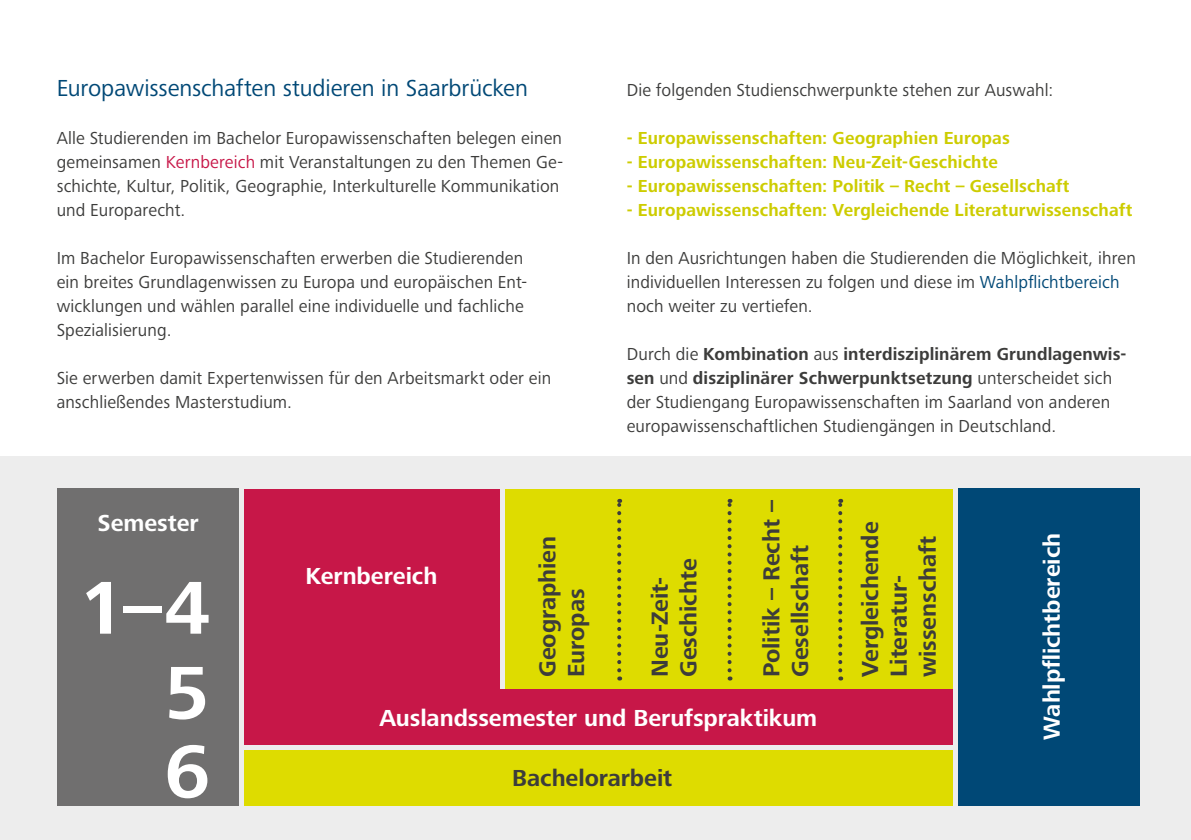
<style>
.page{position:relative;width:1191px;height:840px;background:#fff}
.page>*{position:absolute;margin:0;border:0;box-sizing:border-box;transform-origin:0 0}
.t1{font:700 77.4px/81.8px "Frutiger Next Pro";color:#fff;text-align:justify}
.t2{font:700 24px/28.8px "Frutiger Next Pro";letter-spacing:-.005em;color:#3c3c3b}
.t3{font:700 24px "Frutiger Next Pro";letter-spacing:-.005em;color:#fff}
.t4{font:24px "Frutiger Next Pro";letter-spacing:-.005em;color:#004876}
.t5{font:18px/24px "Frutiger Next Pro";letter-spacing:.01em;color:#3c3c3b}
.t6{font:700 18px "Frutiger Next Pro";letter-spacing:.01em;color:#cdcc00}
.s1{color:#c71748}
.s2{color:#004876}
.s3{font-weight:700}
</style>
<div class="page">
<div style="left:0;top:456px;width:1191px;height:383px;background:#ededed"></div>
<div style="left:505px;top:489px;width:448px;height:201px;background:#dedc00"></div>
<div style="left:958px;top:488px;width:182px;height:317px;background:#004876"></div>
<div style="left:244px;top:489px;width:255px;height:201px;background:#c71748"></div>
<div style="left:57px;top:488px;width:182px;height:317px;background:#706f6f"></div>
<div style="left:244px;top:689px;width:708px;height:55px;background:#c71748"></div>
<div style="left:244px;top:749px;width:708px;height:56px;background:#dedc00"></div>
<svg style="left:617px;top:498px;width:4px;height:172px"></svg>
<svg style="left:727px;top:498px;width:4px;height:172px"></svg>
<svg style="left:838px;top:498px;width:4px;height:172px"></svg>
<h2 class="t4" style="left:57px;top:74px;width:473px">Europawissenschaften studieren in Saarbrücken</h2>
<p class="t5" style="left:57px;top:126px;width:508px">Alle Studierenden im Bachelor Europawissenschaften belegen einen gemeinsamen <span class="s1">Kernbereich</span> mit Veranstaltungen zu den Themen Ge&shy;schichte, Kultur, Politik, Geographie, Interkulturelle Kommunikation und Europarecht.</p>
<p class="t5" style="left:57px;top:246px;width:472px">Im Bachelor Europawissenschaften erwerben die Studierenden ein breites Grundlagenwissen zu Europa und europäischen Ent&shy;wicklungen und wählen parallel eine individuelle und fachliche Spezialisierung.</p>
<p class="t5" style="left:57px;top:366px;width:496px">Sie erwerben damit Expertenwissen für den Arbeitsmarkt oder ein anschließendes Masterstudium.</p>
<p class="t5" style="left:626px;top:78px;width:428px">Die folgenden Studienschwerpunkte stehen zur Auswahl:</p>
<p class="t6" style="left:626px;top:128px;width:385px">- Europawissenschaften: Geographien Europas</p>
<p class="t6" style="left:626px;top:152px;width:373px">- Europawissenschaften: Neu-Zeit-Geschichte</p>
<p class="t6" style="left:626px;top:176px;width:444px">- Europawissenschaften: Politik – Recht – Gesellschaft</p>
<p class="t6" style="left:626px;top:200px;width:507px">- Europawissenschaften: Vergleichende Literaturwissenschaft</p>
<p class="t5" style="left:626px;top:246px;width:510px">In den Ausrichtungen haben die Studierenden die Möglichkeit, ihren individuellen Interessen zu folgen und diese im <span class="s2">Wahlpflichtbereich </span>noch weiter zu vertiefen.</p>
<p class="t5" style="left:626px;top:342px;width:501px">Durch die <span class="s3">Kombination</span> aus <span class="s3">interdisziplinärem Grundlagenwis&shy;sen</span> und <span class="s3">disziplinärer Schwerpunktsetzung</span> unterscheidet sich der Studiengang Europawissenschaften im Saarland von anderen europawissenschaftlichen Studiengängen in Deutschland.</p>
<h2 class="t3" style="left:98px;top:508px;width:103px">Semester</h2>
<h1 class="t1" style="left:164px;top:566px;width:47px;text-indent:-85px">1–4<br>5<br>6</h1>
<h2 class="t3" style="left:305px;top:562px;width:133px">Kernbereich</h2>
<h2 class="t2" style="left:533px;top:676px;width:143px;rotate:-90deg">Geographien<br>Europas</h2>
<h2 class="t2" style="left:645px;top:676px;width:120px;rotate:-90deg">Neu-Zeit-<br>Geschichte</h2>
<h2 class="t2" style="left:757px;top:676px;width:178px;rotate:-90deg">Politik – Recht –<br>Gesellschaft</h2>
<h2 class="t3" style="left:379px;top:703px;width:439px">Auslandssemester und Berufspraktikum</h2>
<h2 class="t2" style="left:512px;top:763px;width:162px">Bachelorarbeit</h2>
<h2 class="t2" style="left:855px;top:676px;width:157px;rotate:-90deg">Vergleichende<br>Literatur&shy;wissenschaft</h2>
<h2 class="t3" style="left:1038px;top:739px;width:208px;rotate:-90deg">Wahlpflichtbereich</h2>
</div>
